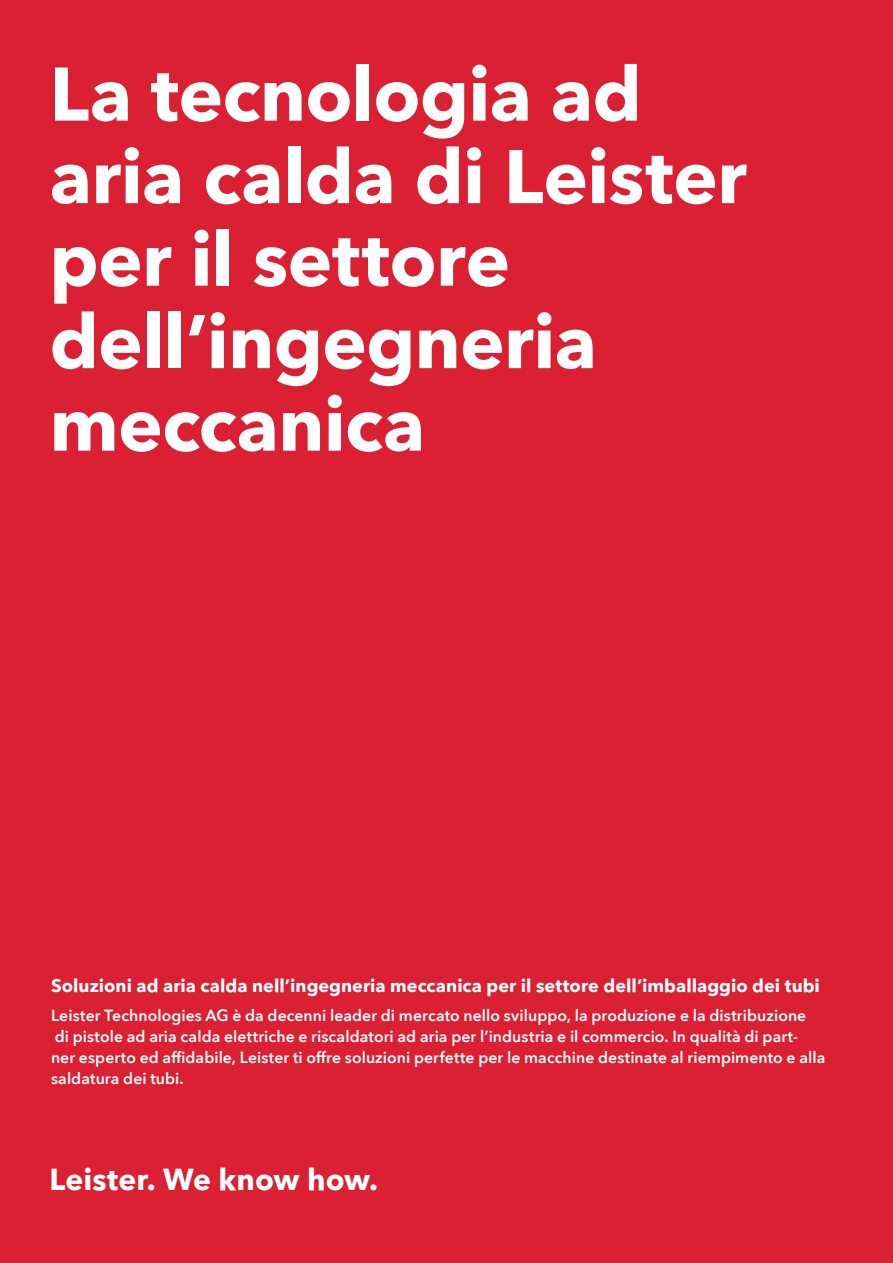
<style>
.page{position:relative;width:893px;height:1263px;background:#da2032}
.page>*{position:absolute;margin:0;border:0;box-sizing:border-box;transform-origin:0 0}
.t1{font:700 75px/82.5px "Avenir Next World";letter-spacing:-.01em;color:#fff}
.t2{font:700 30px "Avenir Next World";color:#fff}
.t3{font:700 18px "Avenir Next World";color:#fff}
.t4{font:600 15.75px/21px "Avenir Next World";letter-spacing:.005em;color:#fff}
</style>
<div class="page">
<h1 class="t1" style="left:50px;top:54px;width:699px">La tecnologia ad aria calda di Leister per il settore dell’ingegneria meccanica</h1>
<p class="t3" style="left:51px;top:975px;width:770px">Soluzioni ad aria calda nell’ingegneria meccanica per il settore dell’imballaggio dei tubi</p>
<p class="t4" style="left:51px;top:1005px;width:776px">Leister Technologies AG è da decenni leader di mercato nello sviluppo, la produzione e la distribuzione<br>di pistole ad aria calda elettriche e riscaldatori ad aria per l’industria e il commercio. In qualità di part-<br>ner esperto ed affidabile, Leister ti offre soluzioni perfette per le macchine destinate al riempimento e alla saldatura dei tubi.</p>
<h2 class="t2" style="left:50px;top:1162px;width:330px">Leister. We know how.</h2>
</div>
